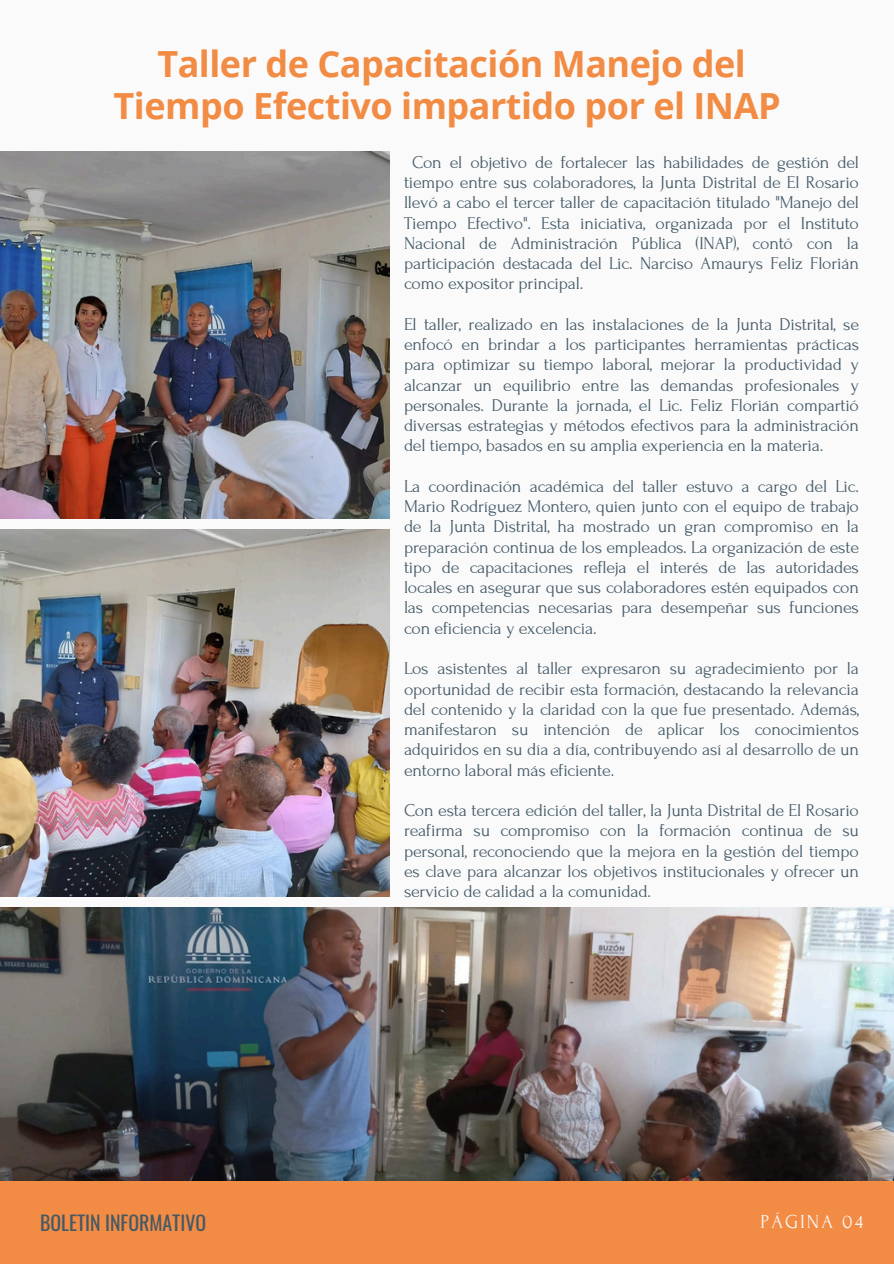
<style>
.page{position:relative;width:894px;height:1264px;background:#fff}
.page>*{position:absolute;margin:0;border:0;box-sizing:border-box;transform-origin:0 0}
.t1{font:700 36px/41.7px "Open Sans";letter-spacing:-.015em;color:#f28b43;text-align:center}
.t2{font:19.8px "Oswald";color:#435967}
.t3{font:19.8px "Forum";letter-spacing:.1em;color:#fafafa}
.t4{font:18px/20.2px "Forum";letter-spacing:-.015em;color:#435967;text-align:justify}
</style>
<div class="page">
<div style="left:0;top:0;width:893px;height:1263px;background:#fafafa"></div>
<div style="left:0;top:1180px;width:893px;height:83px;background:#f28b43"></div>
<img style="left:0;top:907px;width:893px;height:273px">
<img style="left:0;top:152px;width:389px;height:367px">
<img style="left:0;top:529px;width:389px;height:367px">
<p class="t1" style="left:113px;top:42px;width:668px">Taller de Capacitación Manejo del<br>Tiempo Efectivo impartido por el INAP</p>
<p class="t4" style="left:404px;top:152px;width:456px;text-indent:8px">Con el objetivo de fortalecer las habilidades de gestión del tiempo entre sus colaboradores, la Junta Distrital de El Rosario llevó a cabo el tercer taller de capacitación titulado "Manejo del Tiempo Efectivo". Esta iniciativa, organizada por el Instituto Nacional de Administración Pública (INAP), contó con la participación destacada del Lic. Narciso Amaurys Feliz Florián como expositor principal.</p>
<p class="t4" style="left:404px;top:314px;width:456px">El taller, realizado en las instalaciones de la Junta Distrital, se enfocó en brindar a los participantes herramientas prácticas para optimizar su tiempo laboral, mejorar la productividad y alcanzar un equilibrio entre las demandas profesionales y personales. Durante la jornada, el Lic. Feliz Florián compartió diversas estrategias y métodos efectivos para la administración del tiempo, basados en su amplia experiencia en la materia.</p>
<p class="t4" style="left:404px;top:476px;width:456px">La coordinación académica del taller estuvo a cargo del Lic.<br>Mario Rodríguez Montero, quien junto con el equipo de trabajo de la Junta Distrital, ha mostrado un gran compromiso en la preparación continua de los empleados. La organización de este tipo de capacitaciones refleja el interés de las autoridades locales en asegurar que sus colaboradores estén equipados con las competencias necesarias para desempeñar sus funciones con eficiencia y excelencia.</p>
<p class="t4" style="left:404px;top:658px;width:456px">Los asistentes al taller expresaron su agradecimiento por la oportunidad de recibir esta formación, destacando la relevancia del contenido y la claridad con la que fue presentado. Además, manifestaron su intención de aplicar los conocimientos adquiridos en su día a día, contribuyendo así al desarrollo de un entorno laboral más eficiente.</p>
<h2 class="t4" style="left:404px;top:800px;width:456px">Con esta tercera edición del taller, la Junta Distrital de El Rosario reafirma su compromiso con la formación continua de su personal, reconociendo que la mejora en la gestión del tiempo es clave para alcanzar los objetivos institucionales y ofrecer un servicio de calidad a la comunidad.</h2>
<h1 class="t2" style="left:40px;top:1207px;width:167px">BOLETIN INFORMATIVO</h1>
<p class="t3" style="left:760px;top:1211px;width:104px">PÁGINA 04</p>
</div>
